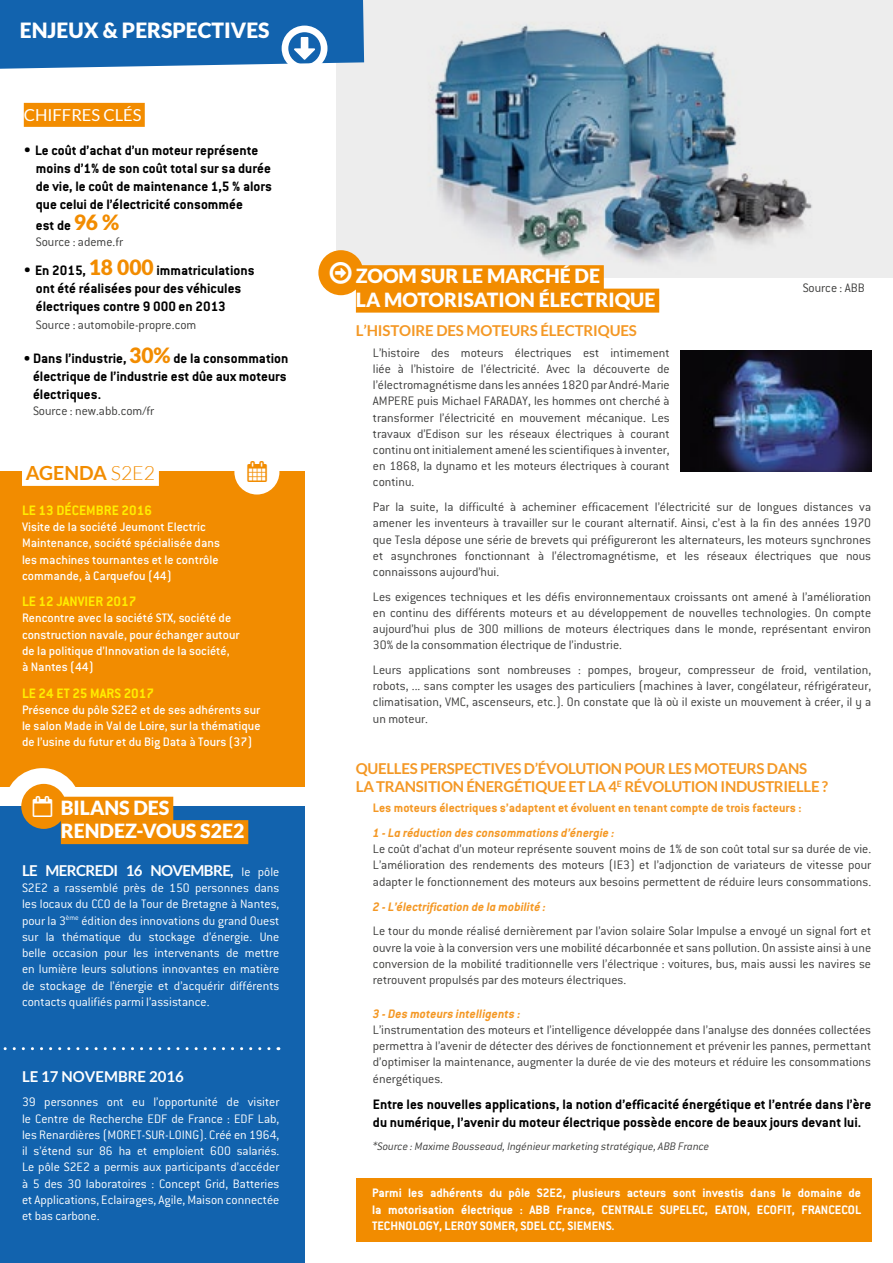
<style>
.page{position:relative;width:893px;height:1263px;background:#fff}
.page>*{position:absolute;margin:0;border:0;box-sizing:border-box;transform-origin:0 0}
.t1{font:900 21px "Lato";color:#fff}
.t2{font:900 19.5px/23.4px "Lato";color:#fff}
.t3{font:700 19.5px "Lato";color:#f28c00}
.t4{font:16.5px "Lato";color:#fff}
.t5{font:700 15px/18px "Conduit ITC";color:#000}
.t6{font:700 15px/18px "Lato";letter-spacing:-.02em;color:#f49825}
.t7{font:700 15px "Conduit ITC";color:#ffed00}
.t8{font:700 15px "Lato";letter-spacing:-.04em;color:#fff}
.t9{font:700 15px "Lato";color:#fff}
.t10{font:300 13.5px/16.2px "Conduit ITC";color:#3c3c3b;text-align:justify}
.t11{font:300 13.5px/16.2px "Conduit ITC";color:#fff;text-align:justify}
.t12{font:500 13.5px/16.2px "Conduit ITC";color:#fff}
.t13{font:700 13.5px/16.2px "Conduit ITC";color:#fff;text-align:justify}
.t14{font:italic 700 13.5px "Conduit ITC";color:#f49825}
.t15{font:700 13.5px "Conduit ITC";color:#f49825}
.t16{font:italic 300 12px "Conduit ITC";color:#3c3c3b}
.s1{font-weight:300;font-size:16.5px}
.s2{font-family:"Lato";font-weight:900;font-size:21px;color:#f28c00}
.s3{font-weight:300}
.s4{font-family:"Conduit ITC";font-weight:300;font-size:13.5px}
</style>
<div class="page">
<div style="left:337px;top:0;width:556px;height:278px;background:#ededed"></div>
<img style="left:435px;top:24px;width:377px;height:239px">
<svg style="left:0;top:0;width:364px;height:71px;background:#2c74b6"></svg>
<div style="left:0;top:472px;width:305px;height:315px;background:#f28c00"></div>
<div style="left:234px;top:449px;width:45px;height:45px;background:#fff;border-radius:50%"></div>
<div style="left:22px;top:462px;width:137px;height:24px;background:#fff"></div>
<div style="left:4px;top:768px;width:77px;height:77px;background:#fff;border-radius:50%"></div>
<div style="left:0;top:806px;width:305px;height:457px;background:#1263ae"></div>
<div style="left:21px;top:784px;width:45px;height:45px;background:#f28c00;border-radius:50%"></div>
<div style="left:61px;top:797px;width:112px;height:24px;background:#f28c00"></div>
<div style="left:61px;top:820px;width:187px;height:24px;background:#f28c00"></div>
<div style="left:24px;top:103px;width:121px;height:24px;background:#f28c00"></div>
<div style="left:318px;top:250px;width:45px;height:45px;background:#f28c00;border-radius:50%"></div>
<div style="left:356px;top:265px;width:248px;height:24px;background:#f28c00"></div>
<div style="left:356px;top:289px;width:303px;height:24px;background:#f28c00"></div>
<div style="left:356px;top:1178px;width:516px;height:64px;background:#f28c00"></div>
<svg style="left:3px;top:1047px;width:266px;height:3px"></svg>
<img style="left:681px;top:350px;width:191px;height:122px">
<h1 class="t1" style="left:20px;top:18px;width:251px">ENJEUX &amp; PERSPECTIVES</h1>
<p class="t4" style="left:24px;top:106px;width:119px">CHIFFRES CLÉS</p>
<p class="t5" style="left:36px;top:141px;width:238px;text-indent:-12px"><span class="s1">•</span> Le coût d’achat d’un moteur représente moins d’1% de son coût total sur sa durée de vie, le coût de maintenance 1,5 % alors que celui de l’électricité consommée</p>
<p class="t5" style="left:36px;top:216px;width:85px">est de <span class="s2">96 %</span></p>
<p class="t10" style="left:36px;top:234px;width:89px">Source : ademe.fr</p>
<p class="t5" style="left:36px;top:261px;width:220px;text-indent:-12px"><span class="s1">•</span> En 2015, <span class="s2">18 000</span> immatriculations ont été réalisées pour des véhicules électriques contre 9 000 en 2013</p>
<p class="t10" style="left:36px;top:317px;width:162px">Source : automobile-propre.com</p>
<p class="t5" style="left:33px;top:349px;width:257px;text-align:justify;text-indent:-9px">• Dans l’industrie, <span class="s2">30%</span> de la consommation électrique de l’industrie est dûe aux moteurs électriques.</p>
<p class="t10" style="left:33px;top:403px;width:123px">Source : new.abb.com/fr</p>
<h2 class="t3" style="left:26px;top:462px;width:131px">AGENDA <span class="s3">S2E2</span></h2>
<p class="t7" style="left:22px;top:501px;width:131px">LE 13 DÉCEMBRE 2016</p>
<p class="t12" style="left:22px;top:519px;width:200px">Visite de la société Jeumont Electric Maintenance, société spécialisée dans les machines tournantes et le contrôle commande, à Carquefou (44)</p>
<p class="t7" style="left:22px;top:593px;width:116px">LE 12 JANVIER 2017</p>
<p class="t12" style="left:22px;top:610px;width:219px">Rencontre avec la société STX, société de construction navale, pour échanger autour de la politique d’Innovation de la société,<br>à Nantes (44)</p>
<p class="t7" style="left:22px;top:684px;width:134px">LE 24 ET 25 MARS 2017</p>
<p class="t12" style="left:22px;top:701px;width:240px;text-align:justify">Présence du pôle S2E2 et de ses adhérents sur le salon Made in Val de Loire, sur la thématique de l’usine du futur et du Big Data à Tours (37)</p>
<h2 class="t2" style="left:61px;top:795px;width:185px;text-indent:-28px">✓ BILANS DES<br>RENDEZ-VOUS S2E2</h2>
<p class="t8" style="left:22px;top:862px;width:259px">LE MERCREDI 16 NOVEMBRE, <span class="s4">le pôle</span></p>
<p class="t11" style="left:22px;top:880px;width:259px">S2E2 a rassemblé près de 150 personnes dans les locaux du CCO de la Tour de Bretagne à Nantes, pour la 3<sup>ème</sup> édition des innovations du grand Ouest sur la thématique du stockage d’énergie. Une belle occasion pour les intervenants de mettre en lumière leurs solutions innovantes en matière de stockage de l’énergie et d’acquérir différents contacts qualifiés parmi l’assistance.</p>
<p class="t9" style="left:22px;top:1068px;width:163px">LE 17 NOVEMBRE 2016</p>
<p class="t11" style="left:22px;top:1094px;width:259px">39 personnes ont eu l’opportunité de visiter le Centre de Recherche EDF de France : EDF Lab, les Renardières (MORET-SUR-LOING). Créé en 1964, il s’étend sur 86 ha et emploient 600 salariés.<br>Le pôle S2E2 a permis aux participants d’accéder à 5 des 30 laboratoires : Concept Grid, Batteries et Applications, Eclairages, Agile, Maison connectée et bas carbone.</p>
<h2 class="t2" style="left:356px;top:264px;width:301px">ZOOM SUR LE MARCHÉ DE<br>LA MOTORISATION ÉLECTRIQUE</h2>
<p class="t10" style="left:803px;top:280px;width:64px">Source : ABB</p>
<p class="t6" style="left:356px;top:322px;width:282px">L’HISTOIRE DES MOTEURS ÉLECTRIQUES</p>
<p class="t10" style="left:373px;top:344px;width:298px">L’histoire des moteurs électriques est intimement liée à l’histoire de l’électricité. Avec la découverte de l’électromagnétisme dans les années 1820 par André-Marie AMPERE puis Michael FARADAY, les hommes ont cherché à transformer l’électricité en mouvement mécanique. Les travaux d’Edison sur les réseaux électriques à courant continu ont initialement amené les scientifiques à inventer, en 1868, la dynamo et les moteurs électriques à courant continu.</p>
<p class="t10" style="left:373px;top:499px;width:500px">Par la suite, la difficulté à acheminer efficacement l’électricité sur de longues distances va amener les inventeurs à travailler sur le courant alternatif. Ainsi, c’est à la fin des années 1970 que Tesla dépose une série de brevets qui préfigureront les alternateurs, les moteurs synchrones et asynchrones fonctionnant à l’électromagnétisme, et les réseaux électriques que nous connaissons aujourd’hui.</p>
<p class="t10" style="left:373px;top:588px;width:500px">Les exigences techniques et les défis environnementaux croissants ont amené à l’amélioration en continu des différents moteurs et au développement de nouvelles technologies. On compte aujourd’hui plus de 300 millions de moteurs électriques dans le monde, représentant environ 30% de la consommation électrique de l’industrie.</p>
<p class="t10" style="left:373px;top:662px;width:500px">Leurs applications sont nombreuses : pompes, broyeur, compresseur de froid, ventilation, robots, ... sans compter les usages des particuliers (machines à laver, congélateur, réfrigérateur, climatisation, VMC, ascenseurs, etc.). On constate que là où il existe un mouvement à créer, il y a un moteur.</p>
<p class="t6" style="left:356px;top:759px;width:474px">QUELLES PERSPECTIVES D’ÉVOLUTION POUR LES MOTEURS DANS<br>LA TRANSITION ÉNERGÉTIQUE ET LA 4<sup>E</sup> RÉVOLUTION INDUSTRIELLE ?</p>
<p class="t15" style="left:373px;top:800px;width:430px">Les moteurs électriques s’adaptent et évoluent en tenant compte de trois facteurs :</p>
<p class="t14" style="left:373px;top:825px;width:243px">1 - La réduction des consommations d’énergie :</p>
<p class="t10" style="left:373px;top:841px;width:500px">Le coût d’achat d’un moteur représente souvent moins de 1% de son coût total sur sa durée de vie.<br>L’amélioration des rendements des moteurs (IE3) et l’adjonction de variateurs de vitesse pour adapter le fonctionnement des moteurs aux besoins permettent de réduire leurs consommations.</p>
<p class="t14" style="left:373px;top:899px;width:175px">2 - L’électrification de la mobilité :</p>
<p class="t10" style="left:373px;top:923px;width:500px">Le tour du monde réalisé dernièrement par l’avion solaire Solar Impulse a envoyé un signal fort et ouvre la voie à la conversion vers une mobilité décarbonnée et sans pollution. On assiste ainsi à une conversion de la mobilité traditionnelle vers l’électrique : voitures, bus, mais aussi les navires se retrouvent propulsés par des moteurs électriques.</p>
<p class="t14" style="left:373px;top:1006px;width:149px">3 - Des moteurs intelligents :</p>
<p class="t10" style="left:373px;top:1022px;width:500px">L’instrumentation des moteurs et l’intelligence développée dans l’analyse des données collectées permettra à l’avenir de détecter des dérives de fonctionnement et prévenir les pannes, permettant d’optimiser la maintenance, augmenter la durée de vie des moteurs et réduire les consommations énergétiques.</p>
<p class="t5" style="left:373px;top:1095px;width:500px">Entre les nouvelles applications, la notion d’efficacité énergétique et l’entrée dans l’ère du numérique, l’avenir du moteur électrique possède encore de beaux jours devant lui.</p>
<p class="t16" style="left:373px;top:1140px;width:338px">*Source : Maxime Bousseaud, Ingénieur marketing stratégique, ABB France</p>
<p class="t13" style="left:372px;top:1185px;width:491px">Parmi les adhérents du pôle S2E2, plusieurs acteurs sont investis dans le domaine de la motorisation électrique : ABB France, CENTRALE SUPELEC, EATON, ECOFIT, FRANCECOL TECHNOLOGY, LEROY SOMER, SDEL CC, SIEMENS.</p>
</div>
